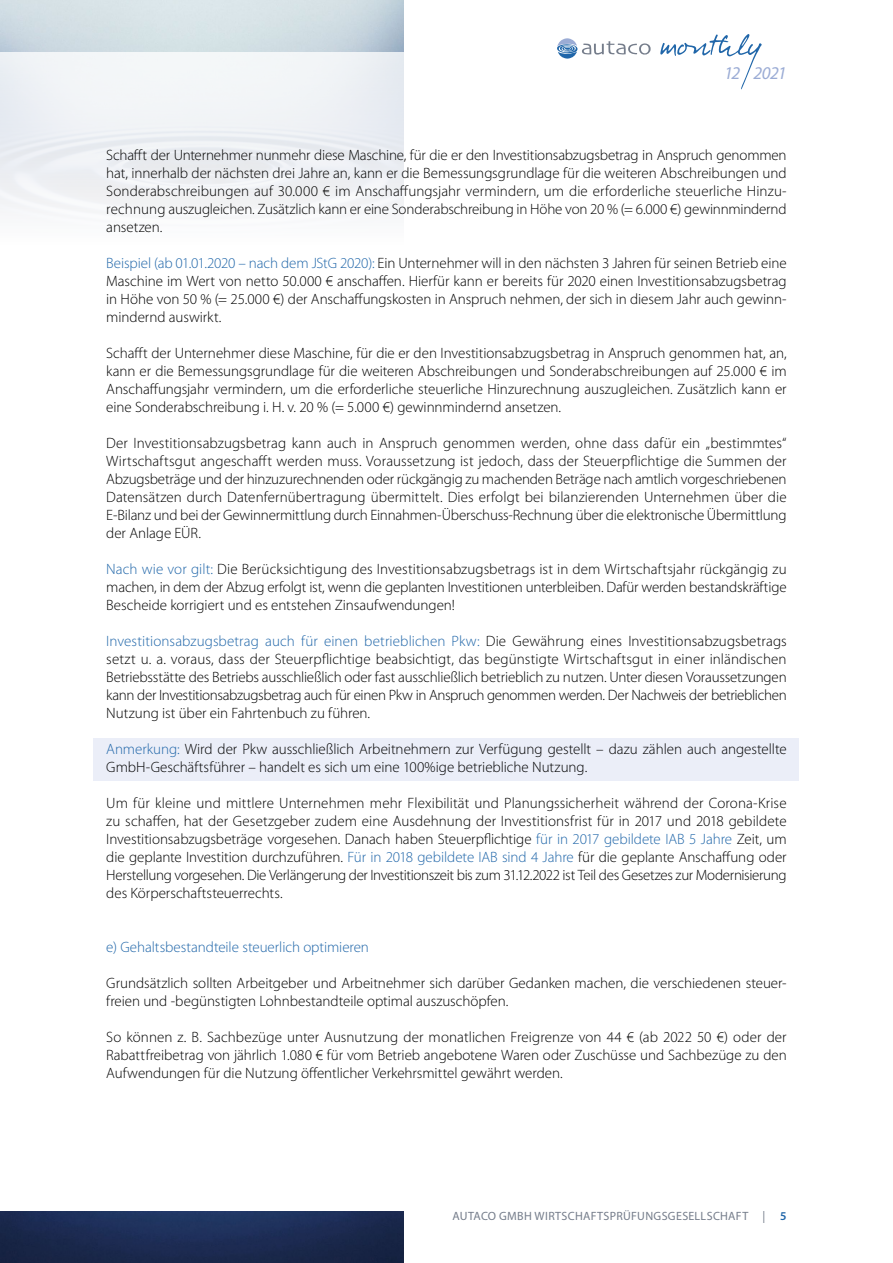
<style>
.page{position:relative;width:893px;height:1263px;background:#fff}
.page>*{position:absolute;margin:0;border:0;box-sizing:border-box;transform-origin:0 0}
.t1{font:italic 18px "Myriad Pro";letter-spacing:-.05em;color:#9bacd5}
.t2{font:300 15px/18px "Myriad Pro";letter-spacing:-.005em;color:#000;text-align:justify}
.t3{font:300 15px "Myriad Pro";letter-spacing:-.005em;color:#2066a9}
.t4{font:12px "Myriad Pro";letter-spacing:.025em;color:#757d8b}
.s1{color:#2066a9}
.s2{font-weight:600;color:#2066a9}
</style>
<div class="page">
<div style="left:94px;top:738px;width:705px;height:42px;background:#ebeef8"></div>
<svg style="left:660px;top:34px;width:102px;height:55px"></svg>
<svg style="left:557px;top:38px;width:94px;height:21px"></svg>
<img style="left:0;top:1212px;width:404px;height:51px">
<p class="t1" style="left:724px;top:62px;width:64px">12 2021</p>
<p class="t2" style="left:106px;top:146px;width:682px">Schafft der Unternehmer nunmehr diese Maschine, für die er den Investitionsabzugsbetrag in Anspruch genommen hat, innerhalb der nächsten drei Jahre an, kann er die Bemessungsgrundlage für die weiteren Abschreibungen und Sonderabschreibungen auf 30.000 € im Anschaffungsjahr vermindern, um die erforderliche steuerliche Hinzu&shy;rechnung auszugleichen. Zusätzlich kann er eine Sonderabschreibung in Höhe von 20 % (= 6.000 €) gewinnmindernd ansetzen.</p>
<p class="t2" style="left:106px;top:254px;width:682px"><span class="s1">Beispiel (ab 01.01.2020 – nach dem JStG 2020):</span> Ein Unternehmer will in den nächsten 3 Jahren für seinen Betrieb eine Maschine im Wert von netto 50.000 € anschaffen. Hierfür kann er bereits für 2020 einen Investitionsabzugsbetrag in Höhe von 50 % (= 25.000 €) der Anschaffungskosten in Anspruch nehmen, der sich in diesem Jahr auch gewinn&shy;mindernd auswirkt.</p>
<p class="t2" style="left:106px;top:344px;width:682px">Schafft der Unternehmer diese Maschine, für die er den Investitionsabzugsbetrag in Anspruch genommen hat, an, kann er die Bemessungsgrundlage für die weiteren Abschreibungen und Sonderabschreibungen auf 25.000 € im Anschaffungsjahr vermindern, um die erforderliche steuerliche Hinzurechnung auszugleichen. Zusätzlich kann er eine Sonderabschreibung i. H. v. 20 % (= 5.000 €) gewinnmindernd ansetzen.</p>
<p class="t2" style="left:106px;top:434px;width:682px">Der Investitionsabzugsbetrag kann auch in Anspruch genommen werden, ohne dass dafür ein „bestimmtes“ Wirtschaftsgut angeschafft werden muss. Voraussetzung ist jedoch, dass der Steuerpflichtige die Summen der Abzugsbeträge und der hinzuzurechnenden oder rückgängig zu machenden Beträge nach amtlich vorgeschriebenen Datensätzen durch Datenfernübertragung übermittelt. Dies erfolgt bei bilanzierenden Unternehmen über die E-Bilanz und bei der Gewinnermittlung durch Einnahmen-Überschuss-Rechnung über die elektronische Übermittlung der Anlage EÜR.</p>
<p class="t2" style="left:106px;top:560px;width:682px"><span class="s1">Nach wie vor gilt:</span> Die Berücksichtigung des Investitionsabzugsbetrags ist in dem Wirtschaftsjahr rückgängig zu machen, in dem der Abzug erfolgt ist, wenn die geplanten Investitionen unterbleiben. Dafür werden bestandskräftige Bescheide korrigiert und es entstehen Zinsaufwendungen!</p>
<p class="t2" style="left:106px;top:632px;width:682px"><span class="s1">Investitionsabzugsbetrag auch für einen betrieblichen Pkw:</span> Die Gewährung eines Investitionsabzugsbetrags setzt u. a. voraus, dass der Steuerpflichtige beabsichtigt, das begünstigte Wirtschaftsgut in einer inländischen Betriebsstätte des Betriebs ausschließlich oder fast ausschließlich betrieblich zu nutzen. Unter diesen Voraussetzungen kann der Investitionsabzugsbetrag auch für einen Pkw in Anspruch genommen werden. Der Nachweis der betrieblichen Nutzung ist über ein Fahrtenbuch zu führen.</p>
<p class="t2" style="left:106px;top:740px;width:682px"><span class="s1">Anmerkung:</span> Wird der Pkw ausschließlich Arbeitnehmern zur Verfügung gestellt – dazu zählen auch angestellte<br>GmbH-Geschäftsführer – handelt es sich um eine 100%ige betriebliche Nutzung.</p>
<p class="t2" style="left:106px;top:794px;width:682px">Um für kleine und mittlere Unternehmen mehr Flexibilität und Planungssicherheit während der Corona-Krise zu schaffen, hat der Gesetzgeber zudem eine Ausdehnung der Investitionsfrist für in 2017 und 2018 gebildete Investitionsabzugsbeträge vorgesehen. Danach haben Steuerpflichtige <span class="s1">für in 2017 gebildete IAB 5 Jahre</span> Zeit, um die geplante Investition durchzuführen. <span class="s1">Für in 2018 gebildete IAB sind 4 Jahre</span> für die geplante Anschaffung oder Herstellung vorgesehen. Die Verlängerung der Investitionszeit bis zum 31.12.2022 ist Teil des Gesetzes zur Modernisierung des Körperschaftsteuerrechts.</p>
<p class="t3" style="left:106px;top:938px;width:264px">e) Gehaltsbestandteile steuerlich optimieren</p>
<p class="t2" style="left:106px;top:974px;width:682px">Grundsätzlich sollten Arbeitgeber und Arbeitnehmer sich darüber Gedanken machen, die verschiedenen steuer&shy;freien und -begünstigten Lohnbestandteile optimal auszuschöpfen.</p>
<p class="t2" style="left:106px;top:1028px;width:682px">So können z. B. Sachbezüge unter Ausnutzung der monatlichen Freigrenze von 44 € (ab 2022 50 €) oder der Rabattfreibetrag von jährlich 1.080 € für vom Betrieb angebotene Waren oder Zuschüsse und Sachbezüge zu den Aufwendungen für die Nutzung öffentlicher Verkehrsmittel gewährt werden.</p>
<p class="t4" style="left:452px;top:1208px;width:336px">AUTACO GMBH WIRTSCHAFTSPRÜFUNGSGESELLSCHAFT | <span class="s2">5</span></p>
</div>
